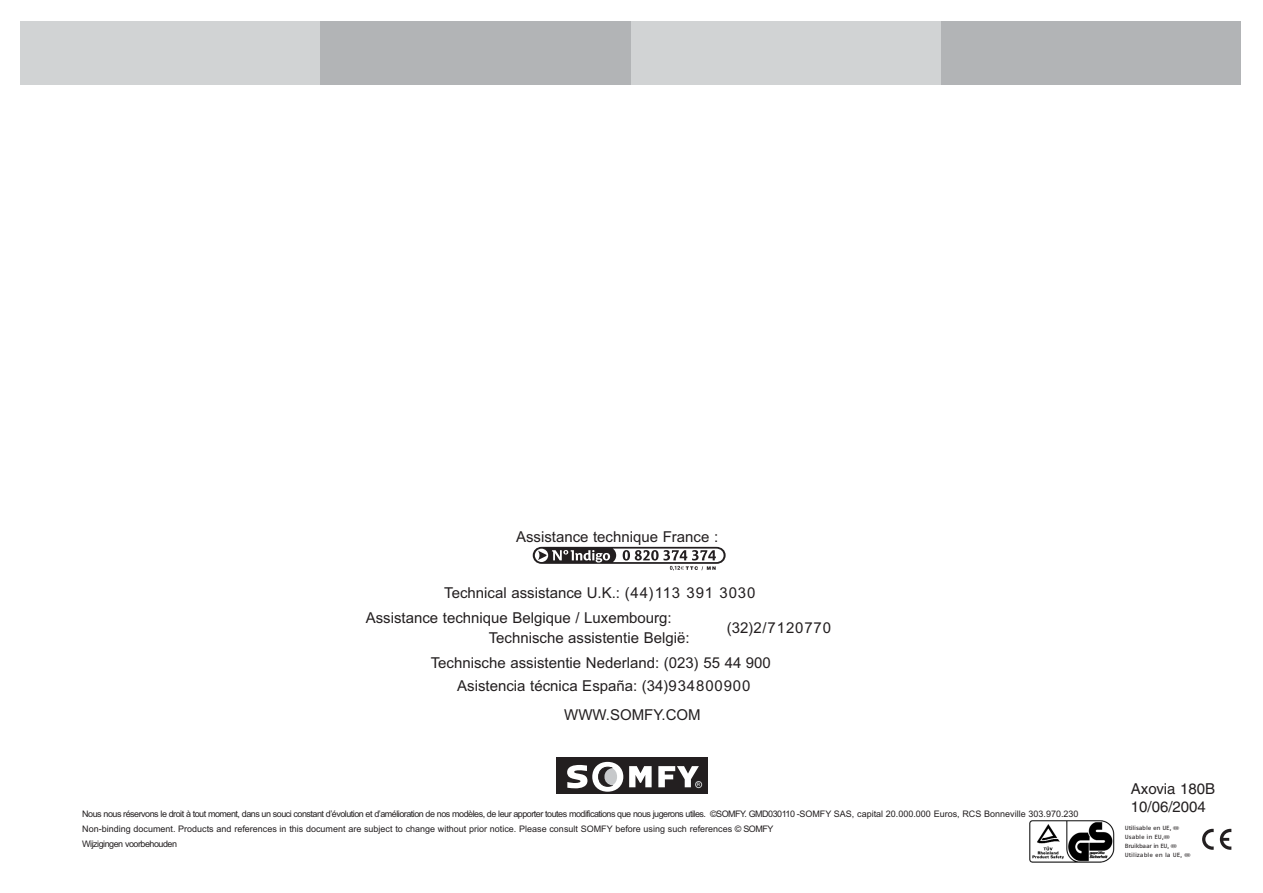
<style>
.page{position:relative;width:1263px;height:893px;background:#fff}
.page>*{position:absolute;margin:0;border:0;box-sizing:border-box;transform-origin:0 0}
.t1{font:15px/20.2px "Arial";color:#231f20}
.t2{font:15px/18px "Helvetica";color:#231f20}
.t3{font:15px "Arial";letter-spacing:.055em;color:#231f20}
.t4{font:9px/15px "Arial";letter-spacing:-.055em;color:#231f20}
.t5{font:6px/9px "Fago Ex Regular Tf";letter-spacing:-.03em;color:#231f20}
.t6{font:700 4.65px "Helvetica";color:#c7c9cb}
</style>
<div class="page">
<div style="left:21px;top:21px;width:1199px;height:64px;background:#d1d3d4"></div>
<div style="left:320px;top:21px;width:311px;height:64px;background:#b2b4b6"></div>
<div style="left:941px;top:21px;width:300px;height:64px;background:#b2b4b6"></div>
<div style="left:557px;top:757px;width:151px;height:37px;background:#231f20"></div>
<svg style="left:629px;top:766px;width:23px;height:21px"></svg>
<svg style="left:567px;top:765px;width:20px;height:23px"></svg>
<svg style="left:658px;top:766px;width:44px;height:21px"></svg>
<div style="left:695px;top:781px;width:7px;height:6px;border:1px solid #c7c9cb;border-radius:50%"></div>
<div style="left:592px;top:761px;width:31px;height:30px;background:#fff;border-radius:50%"></div>
<svg style="left:599px;top:767px;width:18px;height:19px"></svg>
<svg style="left:531px;top:546px;width:197px;height:19px"></svg>
<svg style="left:533px;top:547px;width:193px;height:23px"></svg>
<svg style="left:1202px;top:828px;width:12px;height:21px"></svg>
<svg style="left:1220px;top:828px;width:11px;height:21px"></svg>
<img style="left:1030px;top:820px;width:85px;height:42px">
<h1 class="t1" style="left:516px;top:528px;width:204px">Assistance technique France :</h1>
<h1 class="t1" style="left:444px;top:583px;width:313px">Technical assistance U.K.: (44)113 391 3030</h1>
<h1 class="t1" style="left:489px;top:609px;width:202px;text-indent:-123px">Assistance technique Belgique / Luxembourg:<br>Technische assistentie België:</h1>
<h1 class="t3" style="left:727px;top:622px;width:106px">(32)2/7120770</h1>
<h1 class="t1" style="left:431px;top:654px;width:342px">Technische assistentie Nederland: (023) 55 44 900</h1>
<h1 class="t1" style="left:457px;top:677px;width:295px">Asistencia técnica España: (34)934800900</h1>
<h1 class="t1" style="left:564px;top:706px;width:138px">WWW.SOMFY.COM</h1>
<p class="t6" style="left:697px;top:783px;width:5px">R</p>
<p class="t4" style="left:82px;top:806px;width:998px">Nous nous réservons le droit à tout moment, dans un souci constant d’évolution et d’amélioration de nos modèles, de leur apporter toutes modifications que nous jugerons utiles. ©SOMFY. GMD030110 -SOMFY SAS, capital 20.000.000 Euros, RCS Bonneville 303.970.230<br>Non-binding document. Products and references in this document are subject to change without prior notice. Please consult SOMFY before using such references © SOMFY<br>Wijzigingen voorbehouden</p>
<h1 class="t2" style="left:1131px;top:780px;width:86px">Axovia 180B<br>10/06/2004</h1>
<p class="t5" style="left:1125px;top:824px;width:59px">Utilisable en UE,<br>Usable in EU,<br>Bruikbaar in EU,<br>Utilizable en la UE,</p>
</div>
